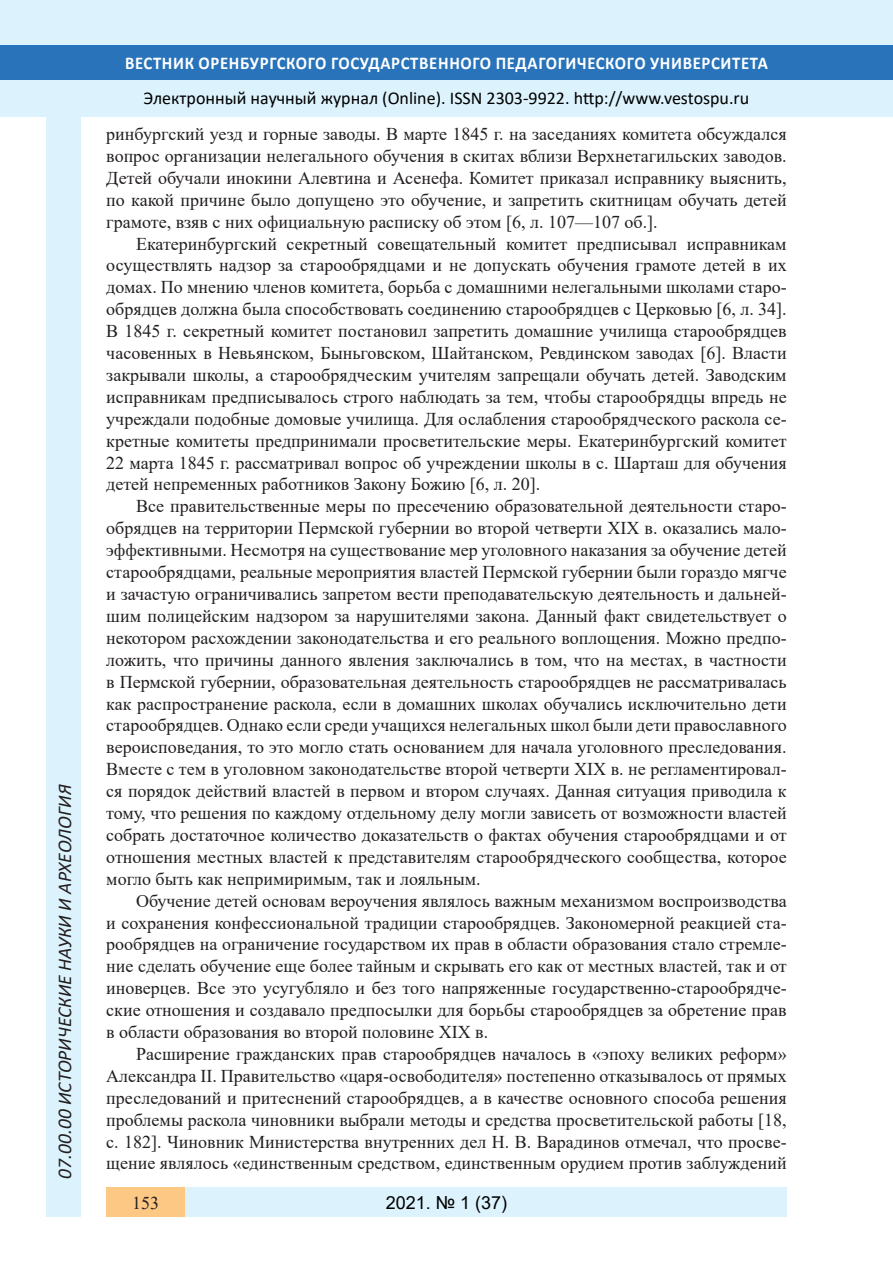
<style>
.page{position:relative;width:893px;height:1263px;background:#fff}
.page>*{position:absolute;margin:0;border:0;box-sizing:border-box;transform-origin:0 0}
.t1{font:italic 19.5px "Calibri";color:#231f20}
.Стиль2{font:18px/21.9px "Times New Roman";color:#231f20;text-align:justify}
.t2{font:18px "Calibri";color:#000}
.t3{font:700 18px "Calibri";letter-spacing:.04em;color:#fff;scale:.93 1}
.t4{font:18px "Arial";color:#000}
.t5{font:700 18px "Book Antiqua";color:#000}
</style>
<div class="page">
<div style="left:0;top:0;width:893px;height:116px;background:#dcf2fc"></div>
<div style="left:0;top:45px;width:893px;height:34px;background:#2873ba"></div>
<div style="left:47px;top:116px;width:34px;height:1101px;background:#dcf2fc"></div>
<div style="left:106px;top:1188px;width:681px;height:29px;background:#dcf2fc"></div>
<div style="left:106px;top:1188px;width:79px;height:29px;background:#fdc784"></div>
<p class="t1" style="left:51px;top:1179px;width:395px;rotate:-90deg">07.00.00 ИСТОРИЧЕСКИЕ НАУКИ И АРХЕОЛОГИЯ</p>
<p class="t1" style="left:51px;top:1105px;width:206px;rotate:-90deg">БИОЛОГИЧЕСКИЕ НАУКИ</p>
<p class="t1" style="left:51px;top:1169px;width:11px;rotate:-90deg">3</p>
<p class="t3" style="left:125px;top:50px;width:693px">ВЕСТНИК ОРЕНБУРГСКОГО ГОСУДАРСТВЕННОГО ПЕДАГОГИЧЕСКОГО УНИВЕРСИТЕТА</p>
<p class="t2" style="left:144px;top:85px;width:607px">Электронный научный журнал (Online). ISSN 2303-9922. http://www.vestospu.ru</p>
<p class="t2" style="left:583px;top:85px;width:13px">t</p>
<p class="t2" style="left:583px;top:85px;width:13px">t</p>
<p class="Стиль2" style="left:106px;top:122px;width:682px">ринбургский уезд и горные заводы. В марте 1845 г. на заседаниях комитета обсуждался вопрос организации нелегального обучения в скитах вблизи Верхнетагильских заводов.<br>Детей обучали инокини Алевтина и Асенефа. Комитет приказал исправнику выяснить, по какой причине было допущено это обучение, и запретить скитницам обучать детей грамоте, взяв с них официальную расписку об этом [6, л. 107—107 об.].</p>
<p class="Стиль2" style="left:106px;top:232px;width:682px;text-indent:30px">Екатеринбургский секретный совещательный комитет предписывал исправникам осуществлять надзор за старообрядцами и не допускать обучения грамоте детей в их домах. По мнению членов комитета, борьба с домашними нелегальными школами старо&shy;обрядцев должна была способствовать соединению старообрядцев с Церковью [6, л. 34].<br>В 1845 г. секретный комитет постановил запретить домашние училища старообрядцев часовенных в Невьянском, Быньговском, Шайтанском, Ревдинском заводах [6]. Власти закрывали школы, а старообрядческим учителям запрещали обучать детей. Заводским исправникам предписывалось строго наблюдать за тем, чтобы старообрядцы впредь не учреждали подобные домовые училища. Для ослабления старообрядческого раскола се&shy;кретные комитеты предпринимали просветительские меры. Екатеринбургский комитет 22 марта 1845 г. рассматривал вопрос об учреждении школы в с. Шарташ для обучения детей непременных работников Закону Божию [6, л. 20].</p>
<p class="Стиль2" style="left:106px;top:495px;width:682px;text-indent:30px">Все правительственные меры по пресечению образовательной деятельности старо&shy;обрядцев на территории Пермской губернии во второй четверти XIX в. оказались мало&shy;эффективными. Несмотря на существование мер уголовного наказания за обучение детей старообрядцами, реальные мероприятия властей Пермской губернии были гораздо мягче и зачастую ограничивались запретом вести преподавательскую деятельность и дальней&shy;шим полицейским надзором за нарушителями закона. Данный факт свидетельствует о некотором расхождении законодательства и его реального воплощения. Можно предпо&shy;ложить, что причины данного явления заключались в том, что на местах, в частности в Пермской губернии, образовательная деятельность старообрядцев не рассматривалась как распространение раскола, если в домашних школах обучались исключительно дети старообрядцев. Однако если среди учащихся нелегальных школ были дети православного вероисповедания, то это могло стать основанием для начала уголовного преследования.<br>Вместе с тем в уголовном законодательстве второй четверти XIX в. не регламентировал&shy;ся порядок действий властей в первом и втором случаях. Данная ситуация приводила к тому, что решения по каждому отдельному делу могли зависеть от возможности властей собрать достаточное количество доказательств о фактах обучения старообрядцами и от отношения местных властей к представителям старообрядческого сообщества, которое могло быть как непримиримым, так и лояльным.</p>
<p class="Стиль2" style="left:106px;top:889px;width:682px;text-indent:30px">Обучение детей основам вероучения являлось важным механизмом воспроизводства и сохранения конфессиональной традиции старообрядцев. Закономерной реакцией ста&shy;рообрядцев на ограничение государством их прав в области образования стало стремле&shy;ние сделать обучение еще более тайным и скрывать его как от местных властей, так и от иноверцев. Все это усугубляло и без того напряженные государственно-старообрядче&shy;ские отношения и создавало предпосылки для борьбы старообрядцев за обретение прав в области образования во второй половине XIX в.</p>
<p class="Стиль2" style="left:106px;top:1042px;width:682px;text-indent:30px">Расширение гражданских прав старообрядцев началось в «эпоху великих реформ» Александра II. Правительство «царя-освободителя» постепенно отказывалось от прямых преследований и притеснений старообрядцев, а в качестве основного способа решения проблемы раскола чиновники выбрали методы и средства просветительской работы [18, с. 182]. Чиновник Министерства внутренних дел Н. В. Варадинов отмечал, что просве&shy;щение являлось «единственным средством, единственным орудием против заблуждений</p>
<p class="t5" style="left:390px;top:1190px;width:37px">2018</p>
<p class="t5" style="left:479px;top:1190px;width:25px">25)</p>
<p class="t4" style="left:386px;top:1190px;width:123px">2021. № 1 (37)</p>
<p class="Стиль2" style="left:132px;top:1191px;width:28px">153</p>
<p class="t5" style="left:460px;top:1190px;width:39px">2 6</p>
</div>
